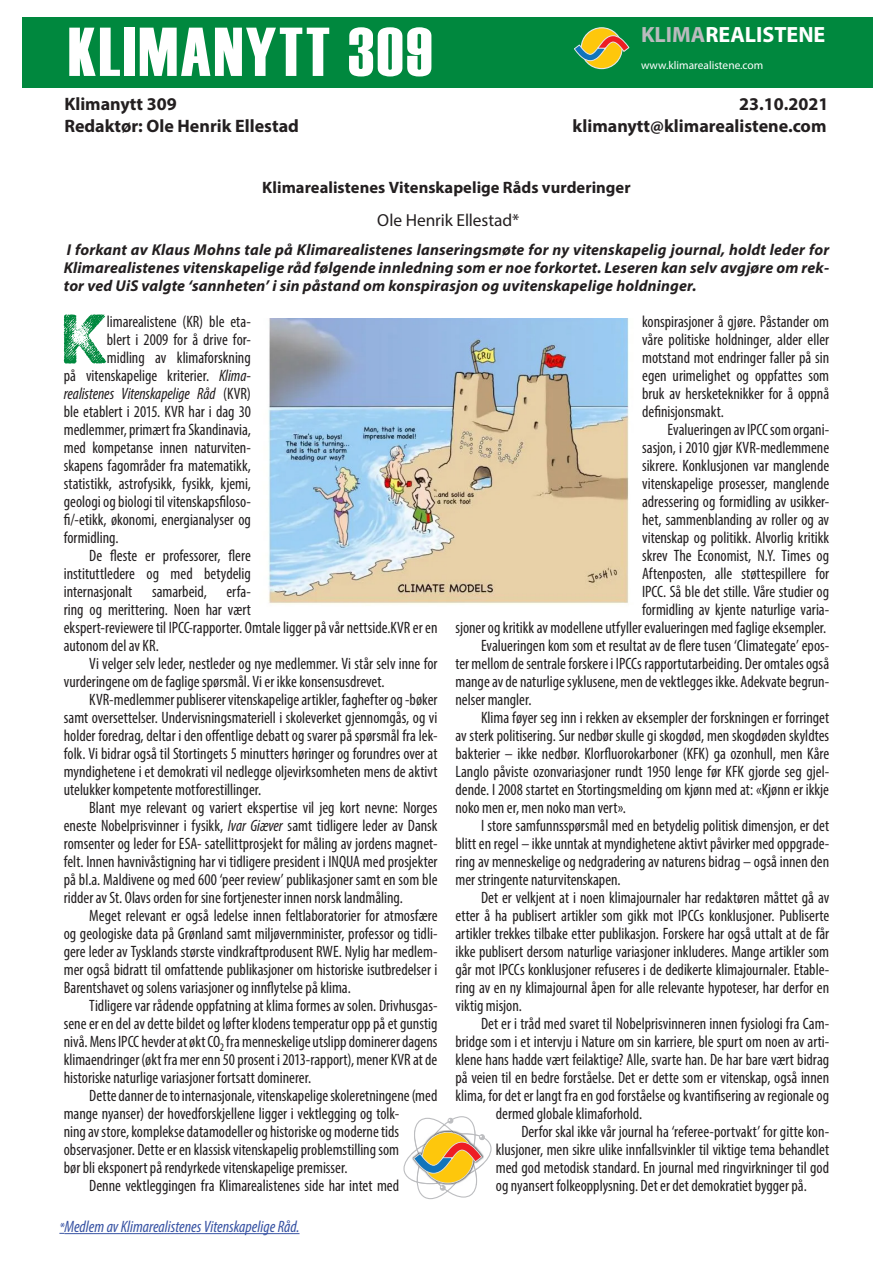
<style>
.page{position:relative;width:893px;height:1263px;background:#fff}
.page>*{position:absolute;margin:0;border:0;box-sizing:border-box;transform-origin:0 0}
.t1{font:69px "Haettenschweiler";letter-spacing:.04em;color:#fff}
.t2{font:300 62.25px "Eveleth Slant";color:#00883e}
.t3{font:700 22.05px "Myriad Pro";color:#fff}
.t4{font:700 18px "Myriad Pro";color:#231f20}
.Tittel{font:17.4px "Myriad Pro";letter-spacing:-.005em;color:#231f20}
.t5{font:condensed 16.5px/18px "Myriad Pro";color:#231f20;text-align:justify}
.Tittel-2{font:700 16.5px "Myriad Pro";color:#231f20}
.t6{font:italic condensed 16.5px "Myriad Pro";color:#3853a3}
.t7{font:italic condensed 16.5px "Myriad Pro";color:#231f20}
.Ingress{font:italic 700 15.75px/18px "Myriad Pro";letter-spacing:.01em;color:#231f20;text-align:justify}
.t8{font:11.4px "Myriad Pro";color:#fff}
.s1{color:#babbbe}
.s2{font-style:italic}
.s3{font-style:normal}
.s4{font-size:13.5px}
</style>
<div class="page">
<div style="left:22px;top:17px;width:851px;height:70px;background:#00883e"></div>
<div style="left:581px;top:28px;width:41px;height:41px;background:#fec70c;border-radius:50%"></div>
<div style="left:581px;top:27px;width:42px;height:42px;border:1px solid #e6e7e9;border-radius:50%"></div>
<svg style="left:574px;top:35px;width:55px;height:35px"></svg>
<hr style="left:64px;top:1233px;width:236px;height:1px;background:#3853a3">
<img style="left:268px;top:318px;width:361px;height:287px">
<svg style="left:403px;top:1116px;width:89px;height:83px"></svg>
<p class="t1" style="left:68px;top:12px;width:366px">KLIMANYTT 309</p>
<p class="t3" style="left:641px;top:20px;width:186px"><span class="s1">KLIMA</span>REALISTENE</p>
<p class="t8" style="left:641px;top:58px;width:124px">www.klimarealistene.com</p>
<p class="t4" style="left:64px;top:92px;width:114px">Klimanytt 309</p>
<p class="t4" style="left:739px;top:92px;width:91px">23.10.2021</p>
<p class="t4" style="left:64px;top:114px;width:236px">Redaktør: Ole Henrik Ellestad</p>
<p class="t4" style="left:572px;top:114px;width:255px">klimanytt@klimarealistene.com</p>
<p class="Tittel-2" style="left:262px;top:176px;width:370px">Klimarealistenes Vitenskapelige Råds vurderinger</p>
<p class="Tittel" style="left:377px;top:210px;width:144px">Ole Henrik Ellestad*</p>
<p class="Ingress" style="left:64px;top:240px;width:767px">I forkant av Klaus Mohns tale på Klimarealistenes lanseringsmøte for ny vitenskapelig journal, holdt leder for Klimarealistenes vitenskapelige råd følgende innledning som er noe forkortet. Leseren kan selv avgjøre om rek&shy;tor ved UiS valgte ‘sannheten’ i sin påstand om konspirasjon og uvitenskapelige holdninger.</p>
<p class="t2" style="left:61px;top:291px;width:48px">K</p>
<p class="t5" style="left:107px;top:313px;width:145px">limarealistene (KR) ble eta-</p>
<p class="t5" style="left:642px;top:313px;width:189px">konspirasjoner å gjøre. Påstander om våre politiske holdninger, alder eller motstand mot endringer faller på sin egen urimelighet og oppfattes som bruk av hersketeknikker for å oppnå definisjonsmakt.</p>
<p class="t5" style="left:455px;top:421px;width:375px;text-align:right">Evalueringen av IPCC som organi-<br>sasjon, i 2010 gjør KVR-medlemmene<br>sikrere. Konklusjonen var manglende<br>vitenskapelige prosesser, manglende<br>adressering og formidling av usikker-<br>het, sammenblanding av roller og av<br>vitenskap og politikk. Alvorlig kritikk<br>skrev The Economist, N.Y. Times og<br>Aftenposten, alle støttespillere for<br>IPCC. Så ble det stille. Våre studier og<br>formidling av kjente naturlige varia-<br>sjoner og kritikk av modellene utfyller evalueringen med faglige eksempler.</p>
<p class="t5" style="left:455px;top:637px;width:375px;text-indent:26px">Evalueringen kom som et resultat av de flere tusen ‘Climategate’ epos&shy;ter mellom de sentrale forskere i IPCCs rapportutarbeiding. Der omtales også mange av de naturlige syklusene, men de vektlegges ikke. Adekvate begrun&shy;nelser mangler.</p>
<p class="t5" style="left:455px;top:709px;width:375px;text-indent:26px">Klima føyer seg inn i rekken av eksempler der forskningen er forringet av sterk politisering. Sur nedbør skulle gi skogdød, men skogdøden skyldtes bakterier – ikke nedbør. Klorfluorokarboner (KFK) ga ozonhull, men Kåre Langlo påviste ozonvariasjoner rundt 1950 lenge før KFK gjorde seg gjel&shy;dende. I 2008 startet en Stortingsmelding om kjønn med at: «Kjønn er ikkje noko men er, men noko man vert».</p>
<p class="t5" style="left:455px;top:817px;width:375px;text-indent:26px">I store samfunnsspørsmål med en betydelig politisk dimensjon, er det blitt en regel – ikke unntak at myndighetene aktivt påvirker med oppgrade&shy;ring av menneskelige og nedgradering av naturens bidrag – også innen den mer stringente naturvitenskapen.</p>
<p class="t5" style="left:455px;top:889px;width:375px;text-indent:26px">Det er velkjent at i noen klimajournaler har redaktøren måttet gå av etter å ha publisert artikler som gikk mot IPCCs konklusjoner. Publiserte artikler trekkes tilbake etter publikasjon. Forskere har også uttalt at de får ikke publisert dersom naturlige variasjoner inkluderes. Mange artikler som går mot IPCCs konklusjoner refuseres i de dedikerte klimajournaler. Etable&shy;ring av en ny klimajournal åpen for alle relevante hypoteser, har derfor en viktig misjon.</p>
<p class="t5" style="left:481px;top:1015px;width:350px">Det er i tråd med svaret til Nobelprisvinneren innen fysiologi fra Cam-</p>
<p class="t5" style="left:455px;top:1033px;width:375px">bridge som i et intervju i Nature om sin karriere, ble spurt om noen av arti-</p>
<p class="t5" style="left:455px;top:1051px;width:375px">klene hans hadde vært feilaktige? Alle, svarte han. De har bare vært bidrag</p>
<p class="t5" style="left:455px;top:1069px;width:375px">på veien til en bedre forståelse. Det er dette som er vitenskap, også innen</p>
<p class="t5" style="left:455px;top:1087px;width:375px">klima, for det er langt fra en god forståelse og kvantifisering av regionale og</p>
<p class="t5" style="left:496px;top:1105px;width:148px">dermed globale klimaforhold.</p>
<p class="t5" style="left:496px;top:1123px;width:335px;text-indent:26px">Derfor skal ikke vår journal ha ‘referee-portvakt’ for gitte kon&shy;klusjoner, men sikre ulike innfallsvinkler til viktige tema behandlet med god metodisk standard. En journal med ringvirkninger til god og nyansert folkeopplysning. Det er det demokratiet bygger på.</p>
<p class="t5" style="left:107px;top:331px;width:145px">blert i 2009 for å drive for-</p>
<p class="t5" style="left:107px;top:349px;width:145px">midling av klimaforskning</p>
<p class="t5" style="left:64px;top:367px;width:189px">på vitenskapelige kriterier. <span class="s2">Klima-</span></p>
<p class="t7" style="left:64px;top:384px;width:189px">realistenes Vitenskapelige Råd <span class="s3">(KVR)</span></p>
<p class="t5" style="left:64px;top:403px;width:189px">ble etablert i 2015. KVR har i dag 30</p>
<p class="t5" style="left:64px;top:421px;width:189px">medlemmer, primært fra Skandinavia,</p>
<p class="t5" style="left:64px;top:439px;width:189px">med kompetanse innen naturviten-</p>
<p class="t5" style="left:64px;top:457px;width:189px">skapens fagområder fra matematikk,</p>
<p class="t5" style="left:64px;top:475px;width:189px">statistikk, astrofysikk, fysikk, kjemi,</p>
<p class="t5" style="left:64px;top:493px;width:189px">geologi og biologi til vitenskapsfiloso-</p>
<p class="t5" style="left:64px;top:511px;width:189px">fi/-etikk, økonomi, energianalyser og</p>
<p class="t5" style="left:64px;top:529px;width:56px">formidling.</p>
<p class="t5" style="left:64px;top:547px;width:375px;text-align:left;text-indent:26px">De fleste er professorer, flere<br>instituttledere og med betydelig<br>internasjonalt samarbeid, erfa-<br>ring og merittering. Noen har vært<br>ekspert-reviewere til IPCC-rapporter. Omtale ligger på vår nettside.KVR er en autonom del av KR.</p>
<p class="t5" style="left:64px;top:655px;width:375px;text-indent:26px">Vi velger selv leder, nestleder og nye medlemmer. Vi står selv inne for vurderingene om de faglige spørsmål. Vi er ikke konsensusdrevet.</p>
<p class="t5" style="left:64px;top:691px;width:375px;text-indent:26px">KVR-medlemmer publiserer vitenskapelige artikler, faghefter og -bøker samt oversettelser. Undervisningsmateriell i skoleverket gjennomgås, og vi holder foredrag, deltar i den offentlige debatt og svarer på spørsmål fra lek&shy;folk. Vi bidrar også til Stortingets 5 minutters høringer og forundres over at myndighetene i et demokrati vil nedlegge oljevirksomheten mens de aktivt utelukker kompetente motforestillinger.</p>
<p class="t5" style="left:64px;top:799px;width:375px;text-indent:26px">Blant mye relevant og variert ekspertise vil jeg kort nevne: Norges eneste Nobelprisvinner i fysikk, <span class="s2">Ivar Giæver</span> samt tidligere leder av Dansk romsenter og leder for ESA- satellittprosjekt for måling av jordens magnet&shy;felt. Innen havnivåstigning har vi tidligere president i INQUA med prosjekter på bl.a. Maldivene og med 600 ‘peer review’ publikasjoner samt en som ble ridder av St. Olavs orden for sine fortjenester innen norsk landmåling.</p>
<p class="t5" style="left:64px;top:907px;width:375px;text-indent:26px">Meget relevant er også ledelse innen feltlaboratorier for atmosfære og geologiske data på Grønland samt miljøvernminister, professor og tidli&shy;gere leder av Tysklands største vindkraftprodusent RWE. Nylig har medlem&shy;mer også bidratt til omfattende publikasjoner om historiske isutbredelser i Barentshavet og solens variasjoner og innflytelse på klima.</p>
<p class="t5" style="left:64px;top:997px;width:375px;text-indent:26px">Tidligere var rådende oppfatning at klima formes av solen. Drivhusgas&shy;sene er en del av dette bildet og løfter klodens temperatur opp på et gunstig nivå. Mens IPCC hevder at økt CO<sub>2</sub> fra menneskelige utslipp dominerer dagens klimaendringer (økt fra mer enn 50 prosent i 2013-rapport), mener KVR at de historiske naturlige variasjoner fortsatt dominerer.</p>
<p class="t5" style="left:64px;top:1087px;width:375px;text-align:left;text-indent:26px">Dette danner de to internasjonale, vitenskapelige skoleretningene (med mange nyanser) der hovedforskjellene ligger i vektlegging og tolk-<br>ning av store, komplekse datamodeller og historiske og moderne tids observasjoner. Dette er en klassisk vitenskapelig problemstilling som<br>bør bli eksponert på rendyrkede vitenskapelige premisser.</p>
<p class="t5" style="left:89px;top:1177px;width:311px">Denne vektleggingen fra Klimarealistenes side har intet med</p>
<p class="t6" style="left:59px;top:1216px;width:242px"><span class="s4">*</span>Medlem av Klimarealistenes Vitenskapelige Råd.</p>
</div>
